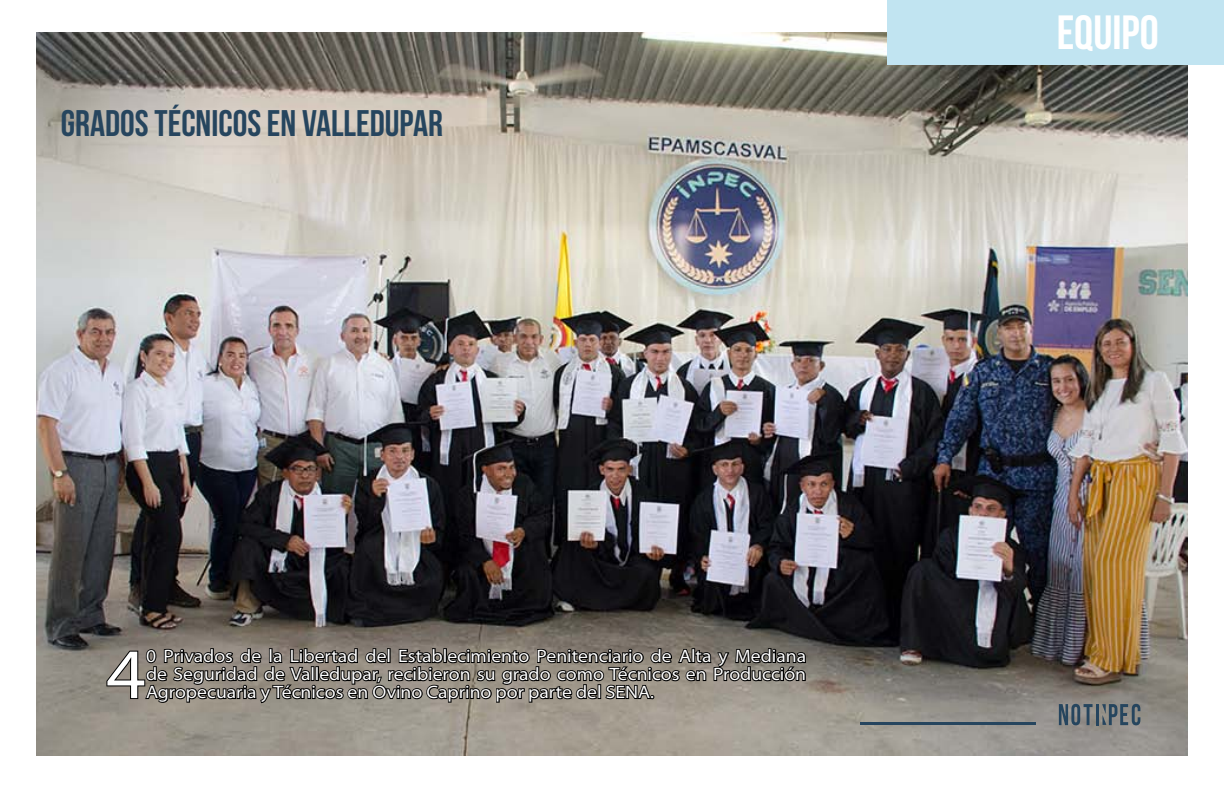
<style>
.page{position:relative;width:1224px;height:792px;background:#fff}
.page>*{position:absolute;margin:0;border:0;box-sizing:border-box;transform-origin:0 0}
.t1{font:semi-expanded 71.4px "Myriad Pro";color:#fff}
.t2{font:700 48px "Bebas Neue";color:#fff}
.t3{font:700 37px "Bebas Neue";color:#26455e}
.t4{font:semi-expanded 18px/18px "Myriad Pro";color:#fff;text-align:justify}
</style>
<div class="page">
<img style="left:36px;top:32px;width:1152px;height:724px">
<hr style="left:860px;top:723px;width:176px;height:2px;background:#26455e">
<svg style="left:1059px;top:704px;width:34px;height:21px"></svg>
<hr style="left:1096px;top:704px;width:3px;height:21px;background:#26455e">
<svg style="left:1102px;top:704px;width:38px;height:21px"></svg>
<div style="left:887px;top:0;width:337px;height:64px;background:#c1e4f1"></div>
<svg style="left:105px;top:566px;width:702px;height:190px;background:#635e59"></svg>
<h3 class="t3" style="left:61px;top:103px;width:384px">GRADOS TÉCNICOS EN VALLEDUPAR</h3>
<h1 class="t1" style="left:106px;top:635px;width:41px">4</h1>
<p class="t4" style="left:146px;top:647px;width:662px">0 Privados de la Libertad del Establecimiento Penitenciario de Alta y Mediana de Seguridad de Valledupar, recibieron su grado como Técnicos en Producción Agropecuaria y Técnicos en Ovino Caprino por parte del SENA.</p>
<h2 class="t2" style="left:1057px;top:7px;width:104px">EQUIPO</h2>
</div>
